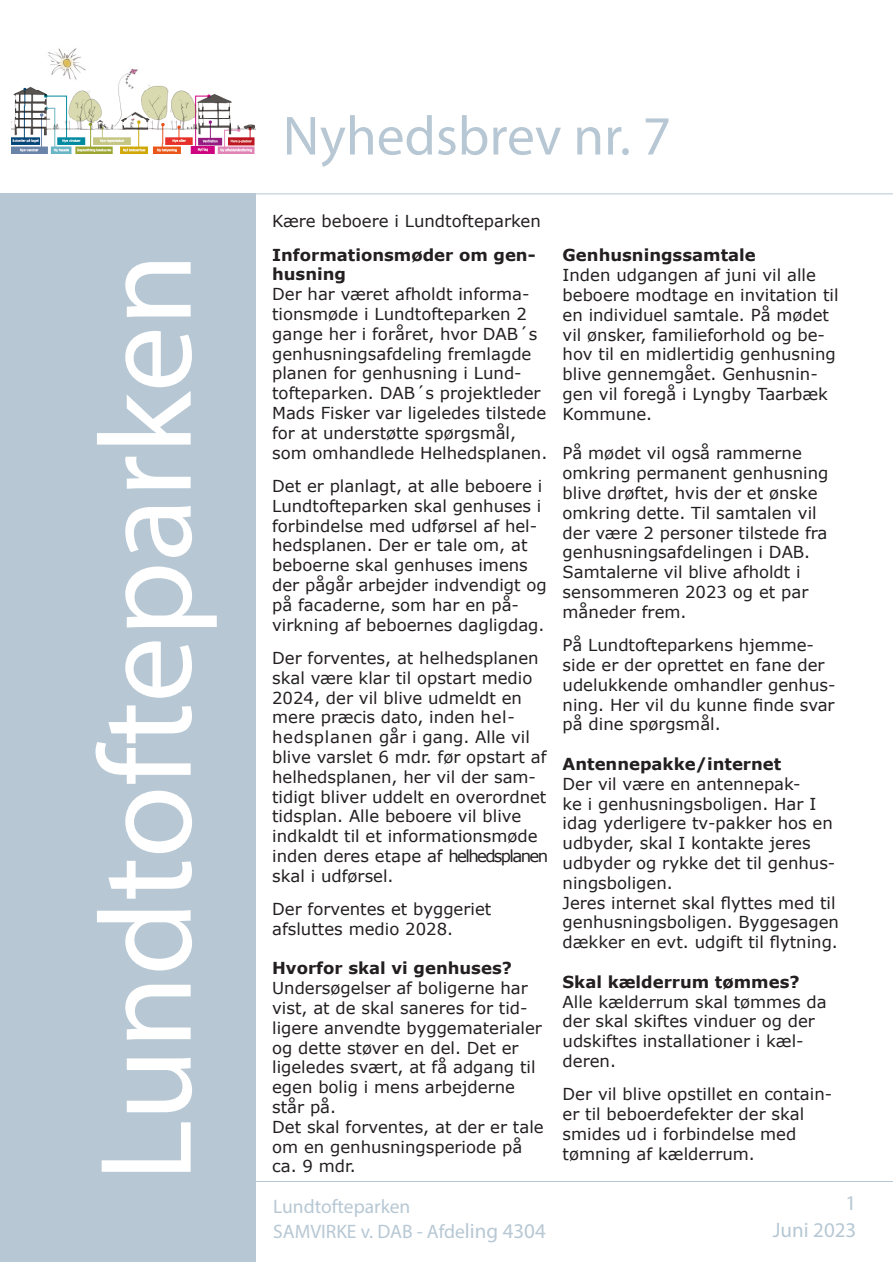
<style>
.page{position:relative;width:893px;height:1263px;background:#fff}
.page>*{position:absolute;margin:0;border:0;box-sizing:border-box;transform-origin:0 0}
.t1{font:132px "Myriad Pro";color:#fff}
.t2{font:55.5px "Myriad Pro";color:#b7c8d4}
.t3{font:21px/27.6px "Myriad Pro";color:#b7c8d4;text-align:right}
.t4{font:19.5px/25.2px "Myriad Pro";color:#b7c8d4}
.t5{font:16.5px/19.8px "Verdana";color:#231f20}
.t6{font:700 16.5px/19.8px "Verdana";color:#231f20}
.s1{font-size:21px}
</style>
<div class="page">
<div style="left:1px;top:193px;width:255px;height:1069px;background:#b7c8d4"></div>
<hr style="left:0;top:193px;width:893px;height:1px;background:#b7c8d4">
<hr style="left:256px;top:1181px;width:637px;height:1px;background:#b7c8d4">
<img style="left:11px;top:48px;width:245px;height:105px">
<h1 class="t1" style="left:65px;top:1182px;width:930px;rotate:-90deg">Lundtofteparken</h1>
<p class="t2" style="left:283px;top:102px;width:390px">Nyhedsbrev nr. 7</p>
<p class="t5" style="left:272px;top:211px;width:270px">Kære beboere i Lundtofteparken</p>
<p class="t6" style="left:272px;top:244px;width:265px">Informationsmøder om gen&shy;husning</p>
<p class="t5" style="left:272px;top:284px;width:277px">Der har været afholdt informa&shy;tionsmøde i Lundtofteparken 2 gange her i foråret, hvor DAB´s genhusningsafdeling fremlagde planen for genhusning i Lund&shy;tofteparken. DAB´s projektleder<br>Mads Fisker var ligeledes tilstede for at understøtte spørgsmål, som omhandlede Helhedsplanen.</p>
<p class="t5" style="left:272px;top:476px;width:276px">Det er planlagt, at alle beboere i<br>Lundtofteparken skal genhuses i forbindelse med udførsel af hel&shy;hedsplanen. Der er tale om, at beboerne skal genhuses imens der pågår arbejder indvendigt og på facaderne, som har en på&shy;virkning af beboernes dagligdag.</p>
<p class="t5" style="left:272px;top:648px;width:277px">Der forventes, at helhedsplanen skal være klar til opstart medio<br>2024, der vil blive udmeldt en mere præcis dato, inden hel&shy;hedsplanen går i gang. Alle vil blive varslet 6 mdr. før opstart af helhedsplanen, her vil der sam&shy;tidigt bliver uddelt en overordnet tidsplan. Alle beboere vil blive indkaldt til et informationsmøde inden deres etape af helhedsplanen skal i udførsel.</p>
<p class="t5" style="left:272px;top:899px;width:221px">Der forventes et byggeriet afsluttes medio 2028.</p>
<p class="t6" style="left:272px;top:958px;width:241px">Hvorfor skal vi genhuses?</p>
<p class="t5" style="left:272px;top:978px;width:271px">Undersøgelser af boligerne har vist, at de skal saneres for tid&shy;ligere anvendte byggematerialer og dette støver en del. Det er ligeledes svært, at få adgang til egen bolig i mens arbejderne står på.</p>
<p class="t5" style="left:272px;top:1117px;width:273px">Det skal forventes, at der er tale om en genhusningsperiode på ca. 9 mdr.</p>
<p class="t6" style="left:563px;top:245px;width:195px">Genhusningssamtale</p>
<p class="t5" style="left:563px;top:265px;width:277px">Inden udgangen af juni vil alle beboere modtage en invitation til en individuel samtale. På mødet vil ønsker, familieforhold og be&shy;hov til en midlertidig genhusning blive gennemgået. Genhusnin&shy;gen vil foregå i Lyngby Taarbæk<br>Kommune.</p>
<p class="t5" style="left:563px;top:443px;width:267px">På mødet vil også rammerne omkring permanent genhusning blive drøftet, hvis der et ønske omkring dette. Til samtalen vil der være 2 personer tilstede fra genhusningsafdelingen i DAB.<br>Samtalerne vil blive afholdt i sensommeren 2023 og et par måneder frem.</p>
<p class="t5" style="left:563px;top:635px;width:274px">På Lundtofteparkens hjemme&shy;side er der oprettet en fane der udelukkende omhandler genhus&shy;ning. Her vil du kunne finde svar på dine spørgsmål.</p>
<p class="t6" style="left:563px;top:754px;width:220px">Antennepakke/internet</p>
<p class="t5" style="left:563px;top:774px;width:274px">Der vil være en antennepak-<br>ke i genhusningsboligen. Har I idag yderligere tv-pakker hos en udbyder, skal I kontakte jeres udbyder og rykke det til genhus&shy;ningsboligen.</p>
<p class="t5" style="left:563px;top:892px;width:278px">Jeres internet skal flyttes med til genhusningsboligen. Byggesagen dækker en evt. udgift til flytning.</p>
<p class="t6" style="left:563px;top:971px;width:239px">Skal kælderrum tømmes?</p>
<p class="t5" style="left:563px;top:991px;width:266px">Alle kælderrum skal tømmes da der skal skiftes vinduer og der udskiftes installationer i kæl&shy;deren.</p>
<p class="t5" style="left:563px;top:1084px;width:271px">Der vil blive opstillet en contain&shy;er til beboerdefekter der skal smides ud i forbindelse med</p>
<p class="t5" style="left:563px;top:1143px;width:194px">tømning af kælderrum.</p>
<p class="t4" style="left:273px;top:1193px;width:274px">Lundtofteparken<br>SAMVIRKE v. DAB - Afde<span class="s1">ling 4304</span></p>
<p class="t3" style="left:773px;top:1189px;width:85px">1<br>Juni 2023</p>
</div>
